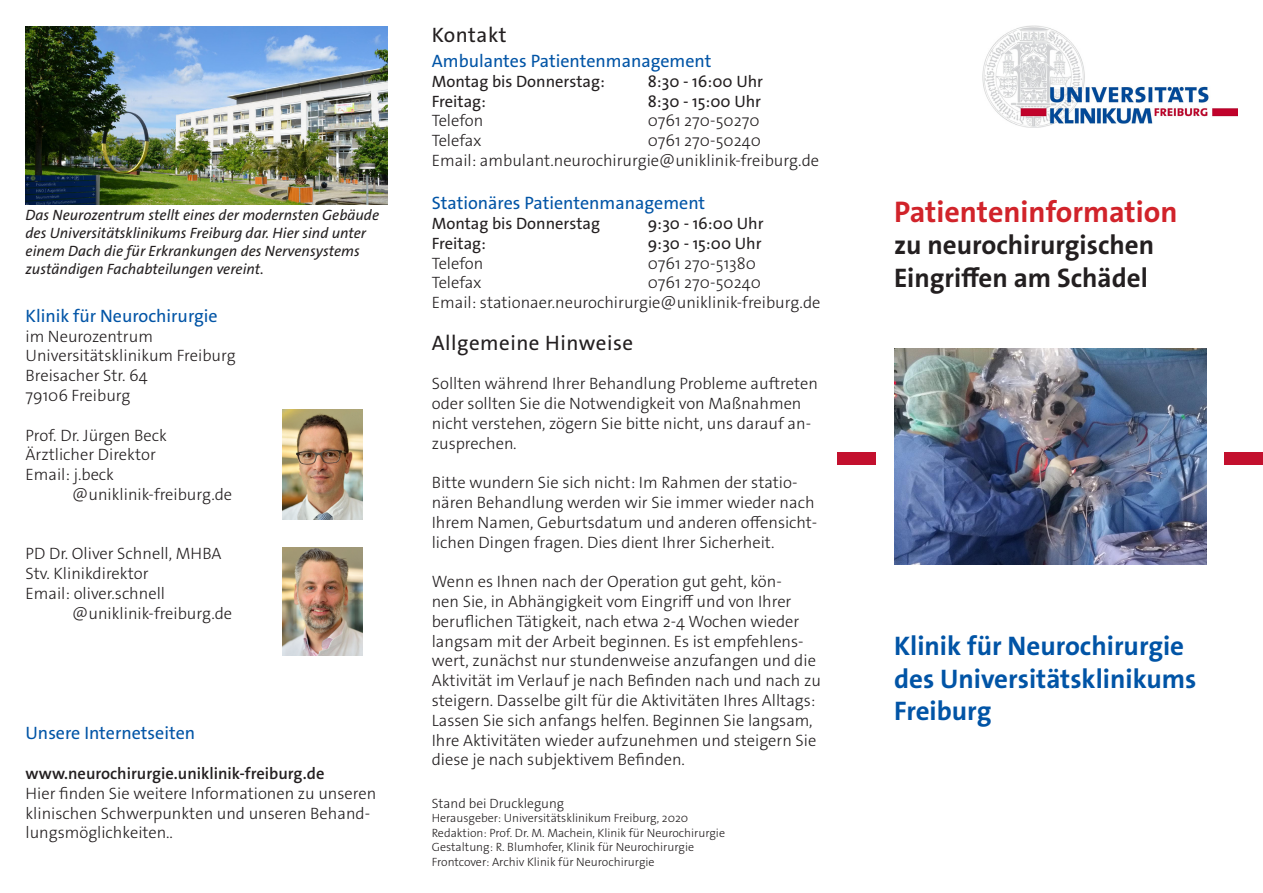
<style>
.page{position:relative;width:1263px;height:893px;background:#fff}
.page>*{position:absolute;margin:0;border:0;box-sizing:border-box;transform-origin:0 0}
.t1{font:700 30px "The Sans Os F";color:#d1232a}
.t2{font:700 27px "The Sans Os F";color:#0154a6}
.t3{font:700 27px "The Sans Os F";color:#231f20}
.t4{font:21px "The Sans Os F";letter-spacing:.025em;color:#231f20}
.t5{font:18px "The Sans Os F";color:#0154a6}
.t6{font:300 16.5px/19.8px "The Sans Os F";color:#231f20}
.t7{font:16.5px "The Sans Os F";color:#231f20}
.t8{font:600 16.5px "The Sans Os F";color:#231f20}
.t9{font:italic 15px/18px "The Sans Os F";color:#231f20}
.t10{font:300 13.5px "The Sans Os F";color:#231f20}
.t11{font:300 12px "The Sans Os F";color:#231f20}
</style>
<div class="page">
<img style="left:982px;top:26px;width:255px;height:102px">
<div style="left:838px;top:452px;width:38px;height:13px;background:#c3102e"></div>
<div style="left:1225px;top:452px;width:38px;height:13px;background:#c3102e"></div>
<img style="left:894px;top:349px;width:312px;height:216px">
<img style="left:26px;top:26px;width:361px;height:178px">
<img style="left:283px;top:547px;width:80px;height:108px">
<img style="left:283px;top:409px;width:80px;height:110px">
<p class="t9" style="left:26px;top:206px;width:355px">Das Neurozentrum stellt eines der modernsten Gebäude des Universitätsklinikums Freiburg dar. Hier sind unter einem Dach die für Erkrankungen des Nervensystems zuständigen Fachabteilungen vereint.</p>
<p class="t5" style="left:26px;top:304px;width:194px">Klinik für Neurochirurgie</p>
<p class="t6" style="left:26px;top:326px;width:129px">im Neurozentrum</p>
<p class="t6" style="left:26px;top:346px;width:212px">Universitätsklinikum Freiburg</p>
<p class="t6" style="left:26px;top:366px;width:124px">Breisacher Str. 64</p>
<p class="t6" style="left:26px;top:386px;width:106px">79106 Freiburg</p>
<p class="t6" style="left:26px;top:425px;width:143px">Prof. Dr. Jürgen Beck</p>
<p class="t6" style="left:26px;top:445px;width:132px">Ärztlicher Direktor</p>
<p class="t6" style="left:72px;top:465px;width:161px;text-indent:-47px">Email: j.beck @uniklinik-freiburg.de</p>
<p class="t6" style="left:26px;top:544px;width:198px">PD Dr. Oliver Schnell, MHBA</p>
<p class="t6" style="left:26px;top:564px;width:124px">Stv. Klinikdirektor</p>
<p class="t6" style="left:72px;top:584px;width:161px;text-indent:-47px">Email: oliver.schnell @uniklinik-freiburg.de</p>
<p class="t5" style="left:26px;top:722px;width:171px">Unsere Internetseiten</p>
<p class="t8" style="left:26px;top:763px;width:300px">www.neurochirurgie.uniklinik-freiburg.de</p>
<p class="t6" style="left:26px;top:783px;width:352px">Hier finden Sie weitere Informationen zu unseren klinischen Schwerpunkten und unseren Behand&shy;lungsmöglichkeiten..</p>
<p class="t4" style="left:432px;top:21px;width:76px">Kontakt</p>
<p class="t5" style="left:432px;top:49px;width:281px">Ambulantes Patientenmanagement</p>
<p class="t7" style="left:432px;top:71px;width:175px">Montag bis Donnerstag:</p>
<p class="t7" style="left:648px;top:71px;width:117px">8:30 - 16:00 Uhr</p>
<p class="t7" style="left:432px;top:90px;width:56px">Freitag:</p>
<p class="t7" style="left:648px;top:90px;width:115px">8:30 - 15:00 Uhr</p>
<p class="t6" style="left:432px;top:111px;width:53px">Telefon</p>
<p class="t6" style="left:648px;top:111px;width:113px">0761 270-50270</p>
<p class="t6" style="left:432px;top:131px;width:51px">Telefax</p>
<p class="t6" style="left:648px;top:131px;width:115px">0761 270-50240</p>
<p class="t6" style="left:432px;top:151px;width:389px">Email: ambulant.neurochirurgie@uniklinik-freiburg.de</p>
<p class="t5" style="left:432px;top:192px;width:275px">Stationäres Patientenmanagement</p>
<p class="t7" style="left:432px;top:213px;width:170px">Montag bis Donnerstag</p>
<p class="t7" style="left:648px;top:213px;width:117px">9:30 - 16:00 Uhr</p>
<p class="t7" style="left:432px;top:233px;width:56px">Freitag:</p>
<p class="t7" style="left:648px;top:233px;width:115px">9:30 - 15:00 Uhr</p>
<p class="t6" style="left:432px;top:253px;width:53px">Telefon</p>
<p class="t6" style="left:648px;top:253px;width:110px">0761 270-51380</p>
<p class="t6" style="left:432px;top:273px;width:51px">Telefax</p>
<p class="t6" style="left:648px;top:273px;width:115px">0761 270-50240</p>
<p class="t6" style="left:432px;top:293px;width:390px">Email: stationaer.neurochirurgie@uniklinik-freiburg.de</p>
<p class="t4" style="left:432px;top:329px;width:203px">Allgemeine Hinweise</p>
<p class="t6" style="left:432px;top:374px;width:388px">Sollten während Ihrer Behandlung Probleme auftreten oder sollten Sie die Notwendigkeit von Maßnahmen nicht verstehen, zögern Sie bitte nicht, uns darauf an&shy;zusprechen.</p>
<p class="t6" style="left:432px;top:473px;width:387px">Bitte wundern Sie sich nicht: Im Rahmen der statio&shy;nären Behandlung werden wir Sie immer wieder nach Ihrem Namen, Geburtsdatum und anderen offensicht&shy;lichen Dingen fragen. Dies dient Ihrer Sicherheit.</p>
<p class="t6" style="left:432px;top:572px;width:391px">Wenn es Ihnen nach der Operation gut geht, kön-<br>nen Sie, in Abhängigkeit vom Eingriff und von Ihrer beruflichen Tätigkeit, nach etwa 2-4 Wochen wieder langsam mit der Arbeit beginnen. Es ist empfehlens&shy;wert, zunächst nur stundenweise anzufangen und die Aktivität im Verlauf je nach Befinden nach und nach zu steigern. Dasselbe gilt für die Aktivitäten Ihres Alltags:<br>Lassen Sie sich anfangs helfen. Beginnen Sie langsam, Ihre Aktivitäten wieder aufzunehmen und steigern Sie diese je nach subjektivem Befinden.</p>
<p class="t10" style="left:432px;top:795px;width:134px">Stand bei Drucklegung</p>
<p class="t11" style="left:432px;top:811px;width:258px">Herausgeber: Universitätsklinikum Freiburg, 2020</p>
<p class="t11" style="left:432px;top:825px;width:295px">Redaktion: Prof. Dr. M. Machein, Klinik für Neurochirurgie</p>
<p class="t11" style="left:432px;top:839px;width:264px">Gestaltung: R. Blumhofer, Klinik für Neurochirurgie</p>
<p class="t11" style="left:432px;top:854px;width:224px">Frontcover: Archiv Klinik für Neurochirurgie</p>
<p class="t1" style="left:894px;top:193px;width:285px">Patienteninformation</p>
<p class="t3" style="left:894px;top:228px;width:262px">zu neurochirurgischen</p>
<p class="t3" style="left:894px;top:260px;width:255px">Eingriffen am Schädel</p>
<p class="t2" style="left:894px;top:629px;width:292px">Klinik für Neurochirurgie</p>
<p class="t2" style="left:894px;top:661px;width:304px">des Universitätsklinikums</p>
<p class="t2" style="left:894px;top:693px;width:99px">Freiburg</p>
</div>
